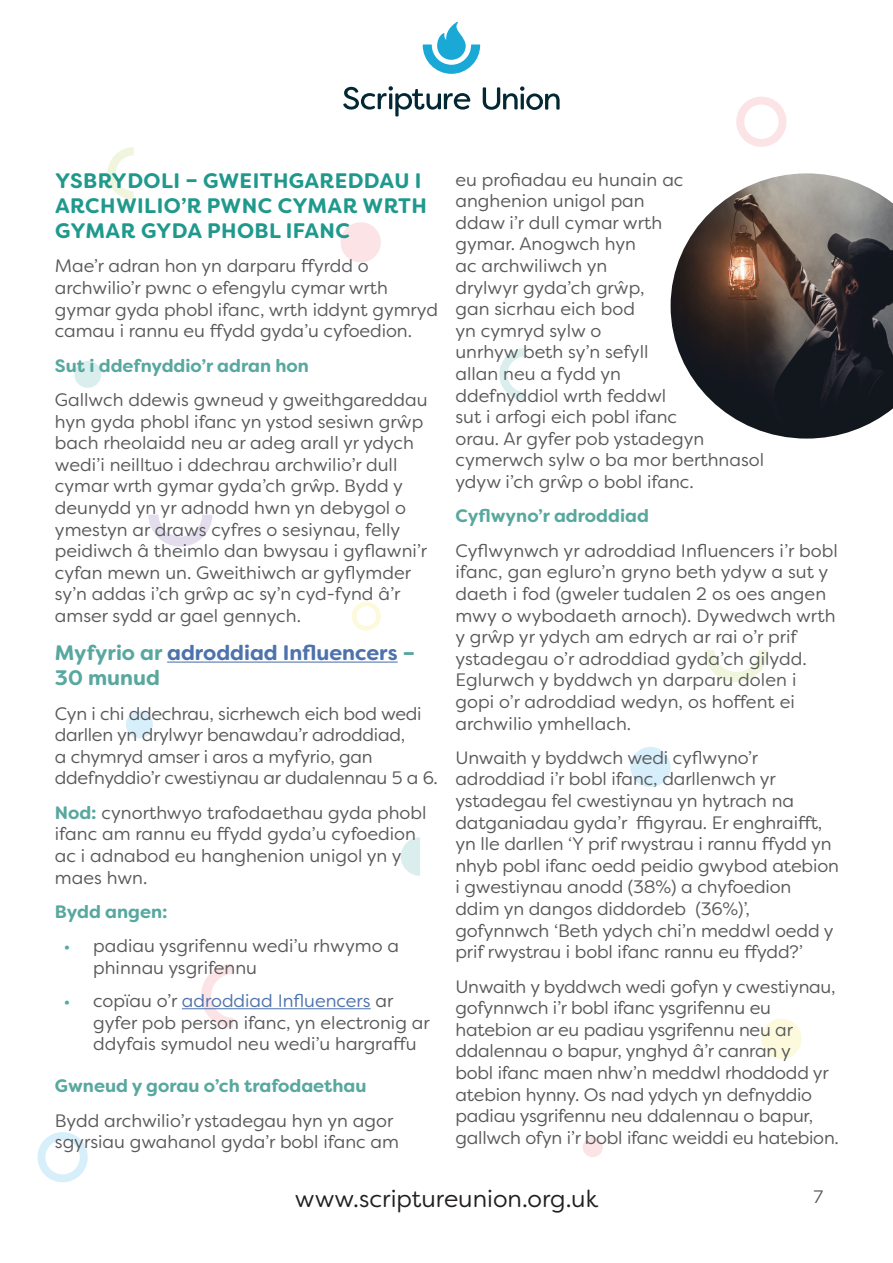
<style>
.page{position:relative;width:893px;height:1263px;background:#fff}
.page>*{position:absolute;margin:0;border:0;box-sizing:border-box;transform-origin:0 0}
.t1{font:24px "Filson Soft";color:#231f20}
.Session_title{font:700 21px/25.2px "Filson Soft";letter-spacing:.02em;color:#20998d}
.Activity_Title{font:700 21px/25.2px "Filson Soft";color:#4d72ac}
.Activity_Text{font:18px/21.6px "Filson Soft";letter-spacing:-.005em;color:#57585a}
.Subhead{font:700 18px "Filson Soft";color:#58a89f}
.You_will_need{font:700 18px "Filson Soft";color:#58a89f}
.s1{color:#58a89f}
.s2{font-weight:700;color:#58a89f}
.s3{color:#4d72ac}
</style>
<div class="page">
<svg style="left:704px;top:650px;width:64px;height:32px"></svg>
<svg style="left:126px;top:711px;width:27px;height:27px"></svg>
<svg style="left:630px;top:747px;width:41px;height:40px"></svg>
<svg style="left:761px;top:1019px;width:41px;height:40px"></svg>
<svg style="left:341px;top:222px;width:40px;height:40px"></svg>
<svg style="left:148px;top:515px;width:64px;height:32px"></svg>
<svg style="left:201px;top:964px;width:32px;height:64px"></svg>
<svg style="left:499px;top:348px;width:26px;height:52px"></svg>
<svg style="left:107px;top:147px;width:27px;height:53px"></svg>
<svg style="left:352px;top:602px;width:29px;height:29px"></svg>
<svg style="left:401px;top:837px;width:19px;height:39px"></svg>
<svg style="left:74px;top:361px;width:27px;height:27px"></svg>
<svg style="left:736px;top:97px;width:51px;height:50px"></svg>
<svg style="left:37px;top:1132px;width:51px;height:50px"></svg>
<svg style="left:583px;top:1137px;width:20px;height:20px"></svg>
<svg style="left:343px;top:86px;width:127px;height:30px"></svg>
<svg style="left:483px;top:86px;width:77px;height:24px"></svg>
<svg style="left:423px;top:22px;width:57px;height:52px"></svg>
<hr style="left:167px;top:661px;width:231px;height:2px;background:#4d72ac">
<hr style="left:182px;top:1008px;width:189px;height:1px;background:#4d72ac">
<img style="left:671px;top:173px;width:222px;height:266px">
<p class="Session_title" style="left:55px;top:168px;width:373px">YSBRYDOLI – GWEITHGAREDDAU I<br>ARCHWILIO’R PWNC CYMAR WRTH<br>GYMAR GYDA PHOBL IFANC</p>
<p class="Activity_Text" style="left:55px;top:255px;width:385px">Mae’r adran hon yn darparu ffyrdd o archwilio’r pwnc o efengylu cymar wrth gymar gyda phobl ifanc, wrth iddynt gymryd camau i rannu eu ffydd gyda’u cyfoedion.</p>
<p class="Subhead" style="left:55px;top:354px;width:256px">Sut i ddefnyddio’r adran hon</p>
<p class="Activity_Text" style="left:55px;top:389px;width:374px">Gallwch ddewis gwneud y gweithgareddau hyn gyda phobl ifanc yn ystod sesiwn grŵp bach rheolaidd neu ar adeg arall yr ydych wedi’i neilltuo i ddechrau archwilio’r dull cymar wrth gymar gyda’ch grŵp. Bydd y deunydd yn yr adnodd hwn yn debygol o ymestyn ar draws cyfres o sesiynau, felly peidiwch â theimlo dan bwysau i gyflawni’r cyfan mewn un. Gweithiwch ar gyflymder sy’n addas i’ch grŵp ac sy’n cyd-fynd â’r amser sydd ar gael gennych.</p>
<p class="Activity_Title" style="left:55px;top:640px;width:362px"><span class="s1">Myfyrio ar</span> adroddiad Influencers <span class="s1">–<br>30 munud</span></p>
<p class="Activity_Text" style="left:55px;top:702px;width:385px">Cyn i chi ddechrau, sicrhewch eich bod wedi darllen yn drylwyr benawdau’r adroddiad,<br>a chymryd amser i aros a myfyrio, gan ddefnyddio’r cwestiynau ar dudalennau 5 a 6.</p>
<p class="Activity_Text" style="left:55px;top:801px;width:373px"><span class="s2">Nod:</span> cynorthwyo trafodaethau gyda phobl ifanc am rannu eu ffydd gyda’u cyfoedion ac i adnabod eu hanghenion unigol yn y maes hwn.</p>
<p class="You_will_need" style="left:55px;top:900px;width:114px">Bydd angen:</p>
<p class="Activity_Text" style="left:93px;top:935px;width:307px;text-indent:-30px"><span class="s1">•</span> padiau ysgrifennu wedi’u rhwymo a phinnau ysgrifennu</p>
<p class="Activity_Text" style="left:93px;top:990px;width:338px;text-indent:-30px"><span class="s1">•</span> copïau o’r <span class="s3">adroddiad Influencers</span> ar gyfer pob person ifanc, yn electronig ar ddyfais symudol neu wedi’u hargraffu</p>
<p class="Subhead" style="left:55px;top:1074px;width:313px">Gwneud y gorau o’ch trafodaethau</p>
<p class="Activity_Text" style="left:55px;top:1109px;width:346px">Bydd archwilio’r ystadegau hyn yn agor sgyrsiau gwahanol gyda’r bobl ifanc am</p>
<p class="Activity_Text" style="left:455px;top:168px;width:310px">eu profiadau eu hunain ac anghenion unigol pan<br>ddaw i’r dull cymar wrth<br>gymar. Anogwch hyn<br>ac archwiliwch yn<br>drylwyr gyda’ch grŵp,<br>gan sicrhau eich bod<br>yn cymryd sylw o<br>unrhyw beth sy’n sefyll<br>allan neu a fydd yn<br>ddefnyddiol wrth feddwl<br>sut i arfogi eich pobl ifanc<br>orau. Ar gyfer pob ystadegyn cymerwch sylw o ba mor berthnasol ydyw i’ch grŵp o bobl ifanc.</p>
<p class="Subhead" style="left:455px;top:504px;width:195px">Cyflwyno’r adroddiad</p>
<p class="Activity_Text" style="left:455px;top:539px;width:384px">Cyflwynwch yr adroddiad Influencers i’r bobl ifanc, gan egluro’n gryno beth ydyw a sut y daeth i fod (gweler tudalen 2 os oes angen mwy o wybodaeth arnoch). Dywedwch wrth y grŵp yr ydych am edrych ar rai o’r prif ystadegau o’r adroddiad gyda’ch gilydd.<br>Eglurwch y byddwch yn darparu dolen i gopi o’r adroddiad wedyn, os hoffent ei archwilio ymhellach.</p>
<p class="Activity_Text" style="left:455px;top:747px;width:385px">Unwaith y byddwch wedi cyflwyno’r adroddiad i’r bobl ifanc, darllenwch yr ystadegau fel cwestiynau yn hytrach na datganiadau gyda’r ffigyrau. Er enghraifft, yn lle darllen ‘Y prif rwystrau i rannu ffydd yn nhyb pobl ifanc oedd peidio gwybod atebion i gwestiynau anodd (38%) a chyfoedion ddim yn dangos diddordeb (36%)’, gofynnwch ‘Beth ydych chi’n meddwl oedd y prif rwystrau i bobl ifanc rannu eu ffydd?’</p>
<p class="Activity_Text" style="left:455px;top:975px;width:385px">Unwaith y byddwch wedi gofyn y cwestiynau, gofynnwch i’r bobl ifanc ysgrifennu eu hatebion ar eu padiau ysgrifennu neu ar ddalennau o bapur, ynghyd â’r canran y<br>bobl ifanc maen nhw’n meddwl rhoddodd yr atebion hynny. Os nad ydych yn defnyddio padiau ysgrifennu neu ddalennau o bapur, gallwch ofyn i’r bobl ifanc weiddi eu hatebion.</p>
<h1 class="t1" style="left:295px;top:1184px;width:305px">www.scriptureunion.org.uk</h1>
<p class="Activity_Text" style="left:814px;top:1186px;width:11px">7</p>
</div>
